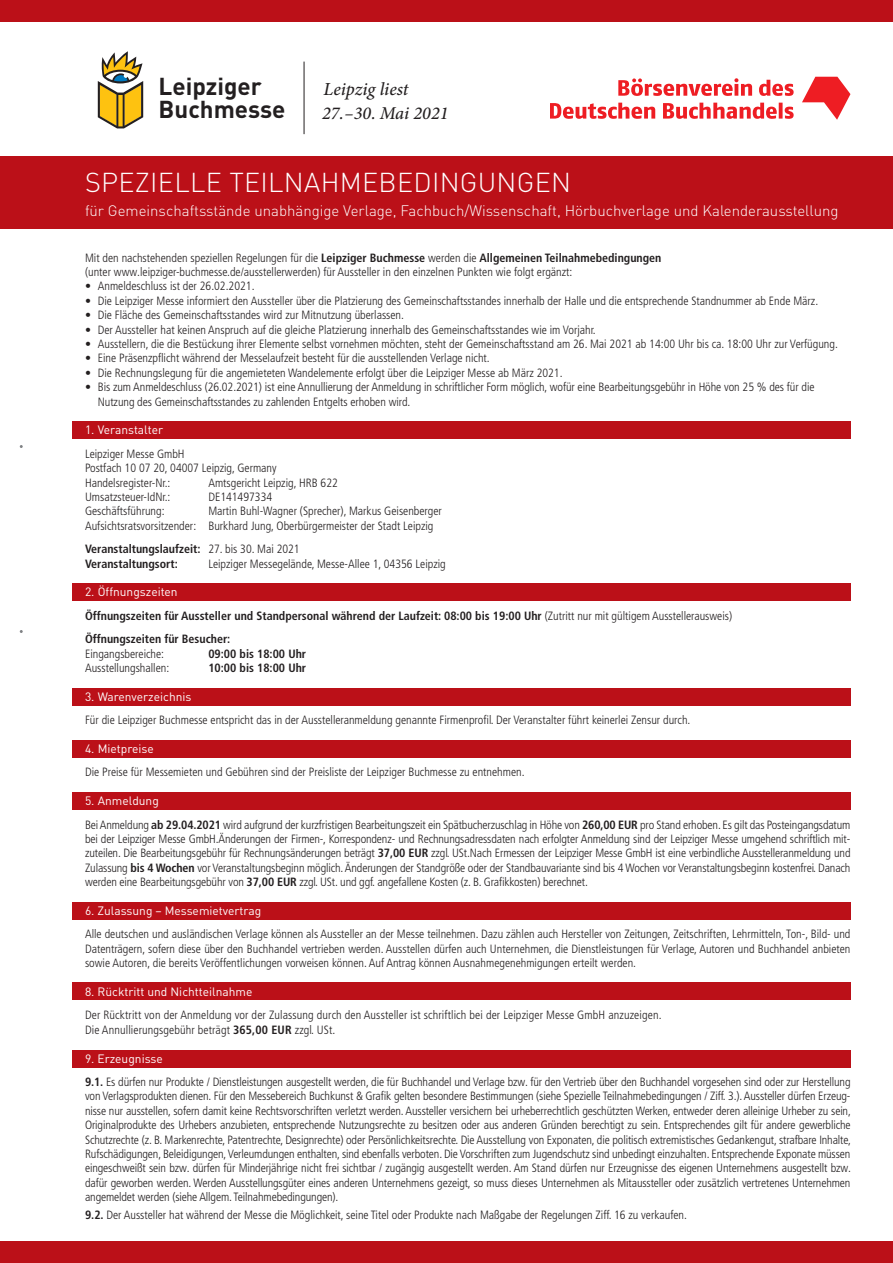
<style>
.page{position:relative;width:893px;height:1263px;background:#fff}
.page>*{position:absolute;margin:0;border:0;box-sizing:border-box;transform-origin:0 0}
.t1{font:300 27px "DIN";letter-spacing:.01em;color:#fff}
.t2{font:700 24.15px/23.5px "DIN";color:#231f20}
.t3{font:italic 500 18.3px "Minion Pro";letter-spacing:-.005em;color:#231f20}
.t4{font:italic 500 18.15px "Minion Pro";color:#231f20}
.t5{font:300 15px "DIN";color:#fff}
.t6{font:300 condensed 12px/14.4px "Frutiger LT Pro";color:#231f20}
.t7{font:700 condensed 12px/14.4px "Frutiger LT Pro";color:#231f20}
.t8{font:12px "DIN";color:#fff}
.s1{font-weight:700}
.s2{font-weight:300}
</style>
<div class="page">
<div style="left:0;top:0;width:893px;height:21px;background:#bb1018"></div>
<div style="left:0;top:1242px;width:893px;height:21px;background:#bb1018"></div>
<hr style="left:304px;top:62px;width:1px;height:72px;background:#231f20">
<svg style="left:98px;top:51px;width:45px;height:77px"></svg>
<svg style="left:802px;top:77px;width:48px;height:43px"></svg>
<svg style="left:618px;top:78px;width:134px;height:18px"></svg>
<svg style="left:759px;top:80px;width:35px;height:16px"></svg>
<svg style="left:550px;top:103px;width:105px;height:16px"></svg>
<svg style="left:663px;top:103px;width:131px;height:16px"></svg>
<div style="left:72px;top:421px;width:778px;height:17px;background:#bb1018"></div>
<div style="left:72px;top:584px;width:778px;height:17px;background:#bb1018"></div>
<div style="left:72px;top:688px;width:778px;height:17px;background:#bb1018"></div>
<div style="left:72px;top:740px;width:778px;height:17px;background:#bb1018"></div>
<div style="left:72px;top:793px;width:778px;height:17px;background:#bb1018"></div>
<div style="left:72px;top:903px;width:778px;height:17px;background:#bb1018"></div>
<div style="left:72px;top:983px;width:778px;height:17px;background:#bb1018"></div>
<div style="left:72px;top:1050px;width:778px;height:17px;background:#bb1018"></div>
<div style="left:0;top:156px;width:893px;height:73px;background:#bb1018"></div>
<h2 class="t2" style="left:159px;top:73px;width:128px">Leipziger<br>Buchmesse</h2>
<h3 class="t3" style="left:323px;top:77px;width:87px">Leipzig liest</h3>
<h3 class="t4" style="left:322px;top:100px;width:128px">27.– 30. Mai 2021</h3>
<h1 class="t1" style="left:85px;top:166px;width:487px">SPEZIELLE TEILNAHMEBEDINGUNGEN</h1>
<p class="t5" style="left:85px;top:202px;width:755px">für Gemeinschaftsstände unabhängige Verlage, Fachbuch/Wissenschaft, Hörbuchverlage und Kalenderausstellung</p>
<p class="t6" style="left:85px;top:250px;width:578px">Mit den nachstehenden speziellen Regelungen für die <span class="s1">Leipziger Buchmesse</span> werden die <span class="s1">Allgemeinen Teilnahmebedingungen </span>(unter www.leipziger-buchmesse.de/ausstellerwerden) für Aussteller in den einzelnen Punkten wie folgt ergänzt:</p>
<p class="t6" style="left:85px;top:279px;width:171px">• Anmeldeschluss ist der 26.02.2021.</p>
<p class="t6" style="left:85px;top:293px;width:735px">• Die Leipziger Messe informiert den Aussteller über die Platzierung des Gemeinschaftsstandes innerhalb der Halle und die entsprechende Standnummer ab Ende März.</p>
<p class="t6" style="left:85px;top:308px;width:320px">• Die Fläche des Gemeinschaftsstandes wird zur Mitnutzung überlassen.</p>
<p class="t6" style="left:85px;top:322px;width:512px">• Der Aussteller hat keinen Anspruch auf die gleiche Platzierung innerhalb des Gemeinschaftsstandes wie im Vorjahr.</p>
<p class="t6" style="left:85px;top:337px;width:754px">• Ausstellern, die die Bestückung ihrer Elemente selbst vornehmen möchten, steht der Gemeinschaftsstand am 26. Mai 2021 ab 14:00 Uhr bis ca. 18:00 Uhr zur Verfügung.</p>
<p class="t6" style="left:85px;top:351px;width:406px">• Eine Präsenzpflicht während der Messelaufzeit besteht für die ausstellenden Verlage nicht.</p>
<p class="t6" style="left:85px;top:365px;width:479px">• Die Rechnungslegung für die angemieteten Wandelemente erfolgt über die Leipziger Messe ab März 2021.</p>
<p class="t6" style="left:98px;top:380px;width:718px;text-indent:-13px">• Bis zum Anmeldeschluss (26.02.2021) ist eine Annullierung der Anmeldung in schriftlicher Form möglich, wofür eine Bearbeitungsgebühr in Höhe von 25 % des für die<br>Nutzung des Gemeinschaftsstandes zu zahlenden Entgelts erhoben wird.</p>
<p class="t8" style="left:85px;top:422px;width:80px">1. Veranstalter</p>
<p class="t6" style="left:85px;top:446px;width:193px">Leipziger Messe GmbH<br>Postfach 10 07 20, 04007 Leipzig, Germany<br>Handelsregister-Nr.:</p>
<p class="t6" style="left:208px;top:475px;width:131px">Amtsgericht Leipzig, HRB 622</p>
<p class="t6" style="left:85px;top:490px;width:87px">Umsatzsteuer-IdNr.:</p>
<p class="t6" style="left:208px;top:490px;width:65px">DE141497334</p>
<p class="t6" style="left:85px;top:504px;width:81px">Geschäftsführung:</p>
<p class="t6" style="left:85px;top:504px;width:358px;text-indent:123px">Martin Buhl-Wagner (Sprecher), Markus Geisenberger<br>Aufsichtsratsvorsitzender: Burkhard Jung, Oberbürgermeister der Stadt Leipzig</p>
<p class="t7" style="left:85px;top:542px;width:216px">Veranstaltungslaufzeit: <span class="s2">27. bis 30. Mai 2021<br></span>Veranstaltungsort:</p>
<p class="t6" style="left:208px;top:556px;width:239px">Leipziger Messegelände, Messe-Allee 1, 04356 Leipzig</p>
<p class="t8" style="left:85px;top:584px;width:94px">2. Öffnungszeiten</p>
<p class="t7" style="left:85px;top:604px;width:649px;line-height:23.4px">Öffnungszeiten für Aussteller und Standpersonal während der Laufzeit: 08:00 bis 19:00 Uhr <span class="s2">(Zutritt nur mit gültigem Ausstellerausweis)<br></span>Öffnungszeiten für Besucher:</p>
<p class="t6" style="left:85px;top:646px;width:81px">Eingangsbereiche:</p>
<p class="t7" style="left:208px;top:646px;width:99px">09:00 bis 18:00 Uhr</p>
<p class="t6" style="left:85px;top:661px;width:86px">Ausstellungshallen:</p>
<p class="t7" style="left:208px;top:661px;width:99px">10:00 bis 18:00 Uhr</p>
<p class="t8" style="left:85px;top:689px;width:108px">3. Warenverzeichnis</p>
<p class="t6" style="left:85px;top:713px;width:607px">Für die Leipziger Buchmesse entspricht das in der Ausstelleranmeldung genannte Firmenprofil. Der Veranstalter führt keinerlei Zensur durch.</p>
<p class="t8" style="left:85px;top:741px;width:70px">4. Mietpreise</p>
<p class="t6" style="left:85px;top:765px;width:441px">Die Preise für Messemieten und Gebühren sind der Preisliste der Leipziger Buchmesse zu entnehmen.</p>
<p class="t8" style="left:85px;top:793px;width:75px">5. Anmeldung</p>
<p class="t6" style="left:85px;top:817px;width:767px;text-align:justify">Bei Anmeldung <span class="s1">ab 29.04.2021</span> wird aufgrund der kurzfristigen Bearbeitungszeit ein Spätbucherzuschlag in Höhe von <span class="s1">260,00 EUR</span> pro Stand erhoben. Es gilt das Posteingangsdatum bei der Leipziger Messe GmbH.Änderungen der Firmen-, Korrespondenz- und Rechnungsadressdaten nach erfolgter Anmeldung sind der Leipziger Messe umgehend schriftlich mit&shy;zuteilen. Die Bearbeitungsgebühr für Rechnungsänderungen beträgt <span class="s1">37,00 EUR</span> zzgl. USt.Nach Ermessen der Leipziger Messe GmbH ist eine verbindliche Ausstelleranmeldung und Zulassung <span class="s1">bis 4 Wochen</span> vor Veranstaltungsbeginn möglich. Änderungen der Standgröße oder der Standbauvariante sind bis 4 Wochen vor Veranstaltungsbeginn kostenfrei. Danach werden eine Bearbeitungsgebühr von <span class="s1">37,00 EUR</span> zzgl. USt. und ggf. angefallene Kosten (z. B. Grafikkosten) berechnet.</p>
<p class="t8" style="left:85px;top:903px;width:178px">6. Zulassung – Messemietvertrag</p>
<p class="t6" style="left:85px;top:927px;width:767px;text-align:justify">Alle deutschen und ausländischen Verlage können als Aussteller an der Messe teilnehmen. Dazu zählen auch Hersteller von Zeitungen, Zeitschriften, Lehrmitteln, Ton-, Bild- und Datenträgern, sofern diese über den Buchhandel vertrieben werden. Ausstellen dürfen auch Unternehmen, die Dienstleistungen für Verlage, Autoren und Buchhandel anbieten sowie Autoren, die bereits Veröffentlichungen vorweisen können. Auf Antrag können Ausnahmegenehmigungen erteilt werden.</p>
<p class="t8" style="left:85px;top:984px;width:169px">8. Rücktritt und Nichtteilnahme</p>
<p class="t6" style="left:85px;top:1008px;width:578px">Der Rücktritt von der Anmeldung vor der Zulassung durch den Aussteller ist schriftlich bei der Leipziger Messe GmbH anzuzeigen.<br>Die Annullierungsgebühr beträgt <span class="s1">365,00 EUR</span> zzgl. USt.</p>
<p class="t8" style="left:85px;top:1051px;width:79px">9. Erzeugnisse</p>
<p class="t6" style="left:85px;top:1075px;width:767px;text-align:justify"><span class="s1">9.1.</span> Es dürfen nur Produkte / Dienstleistungen ausgestellt werden, die für Buchhandel und Verlage bzw. für den Vertrieb über den Buchhandel vorgesehen sind oder zur Herstellung von Verlagsprodukten dienen. Für den Messebereich Buchkunst &amp; Grafik gelten besondere Bestimmungen (siehe Spezielle Teilnahmebedingungen / Ziff. 3.). Aussteller dürfen Erzeug&shy;nisse nur ausstellen, sofern damit keine Rechtsvorschriften verletzt werden. Aussteller versichern bei urheberrechtlich geschützten Werken, entweder deren alleinige Urheber zu sein, Originalprodukte des Urhebers anzubieten, entsprechende Nutzungsrechte zu besitzen oder aus anderen Gründen berechtigt zu sein. Entsprechendes gilt für andere gewerbliche Schutzrechte (z. B. Markenrechte, Patentrechte, Designrechte) oder Persönlichkeitsrechte. Die Ausstellung von Exponaten, die politisch extremistisches Gedankengut, strafbare Inhalte, Rufschädigungen, Beleidigungen, Verleumdungen enthalten, sind ebenfalls verboten. Die Vorschriften zum Jugendschutz sind unbedingt einzuhalten. Entsprechende Exponate müssen eingeschweißt sein bzw. dürfen für Minderjährige nicht frei sichtbar / zugängig ausgestellt werden. Am Stand dürfen nur Erzeugnisse des eigenen Unternehmens ausgestellt bzw. dafür geworben werden. Werden Ausstellungsgüter eines anderen Unternehmens gezeigt, so muss dieses Unternehmen als Mitaussteller oder zusätzlich vertretenes Unternehmen angemeldet werden (siehe Allgem. Teilnahmebedingungen).</p>
<p class="t6" style="left:85px;top:1208px;width:603px"><span class="s1">9.2.</span> Der Aussteller hat während der Messe die Möglichkeit, seine Titel oder Produkte nach Maßgabe der Regelungen Ziff. 16 zu verkaufen.</p>
</div>
